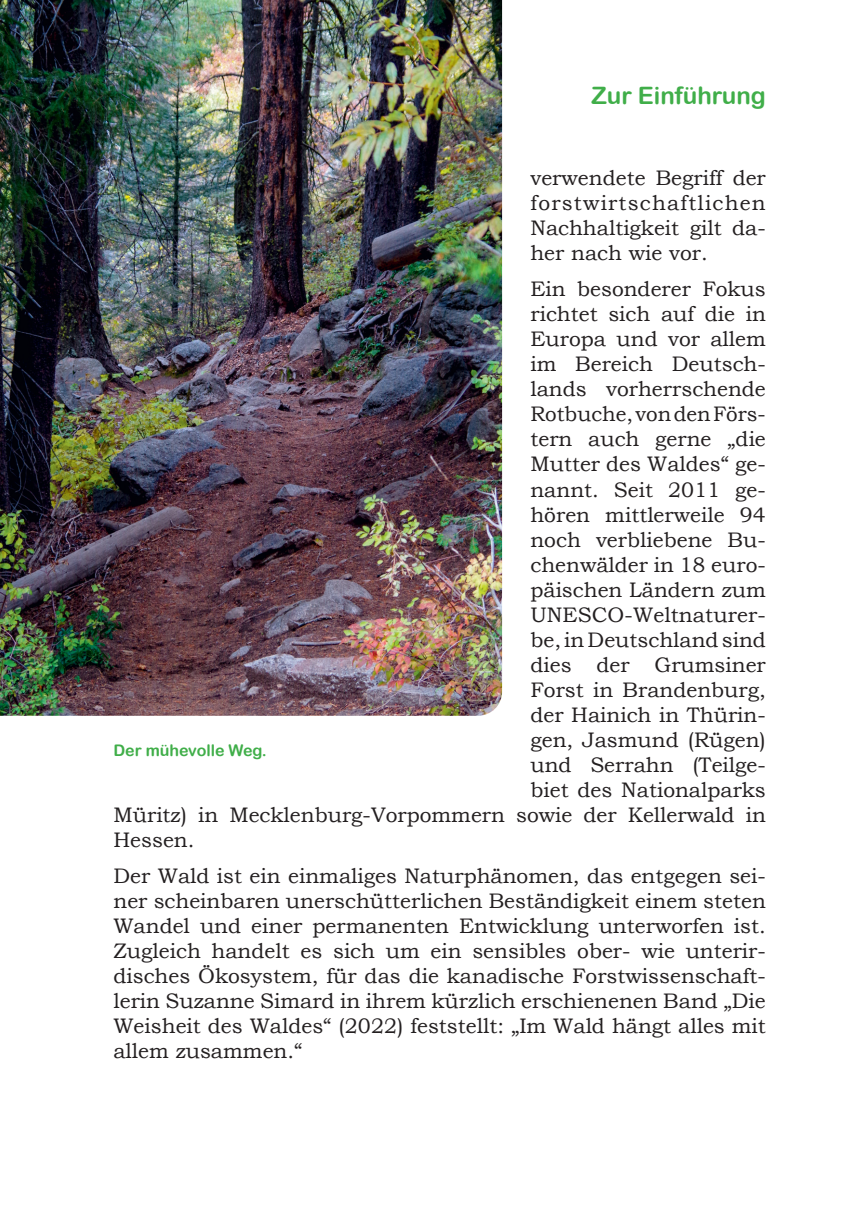
<style>
.page{position:relative;width:851px;height:1219px;background:#fff}
.page>*{position:absolute;margin:0;border:0;box-sizing:border-box;transform-origin:0 0}
.t1{font:24px "Arial Rounded MT Bold";color:#40ae49}
.Fließtext{font:21px/25px "Bookman Old Style";color:#231f20;text-align:justify}
.Bildlegende{font:16px "Arial Rounded MT Bold";color:#40ae49}
</style>
<div class="page">
<img style="left:0;top:0;width:502px;height:716px">
<p class="t1" style="left:591px;top:81px;width:176px">Zur Einführung</p>
<p class="Fließtext" style="left:530px;top:166px;width:237px">verwendete Begriff der forstwirtschaftlichen Nachhaltigkeit gilt da&shy;her nach wie vor.</p>
<p class="Fließtext" style="left:530px;top:277px;width:237px">Ein besonderer Fokus richtet sich auf die in Europa und vor allem im Bereich Deutsch&shy;lands vorherrschende</p>
<p class="Fließtext" style="left:530px;top:402px;width:237px">Rotbuche, von den Förs-</p>
<p class="Fließtext" style="left:530px;top:427px;width:237px">tern auch gerne „die Mutter des Waldes“ ge&shy;nannt. Seit 2011 ge&shy;hören mittlerweile 94</p>
<p class="Fließtext" style="left:530px;top:527px;width:237px">noch verbliebene Bu&shy;chenwälder in 18 euro&shy;päischen Ländern zum</p>
<p class="Fließtext" style="left:530px;top:602px;width:237px">UNESCO-Weltnaturer-</p>
<p class="Fließtext" style="left:530px;top:627px;width:237px">be, in Deutschland sind</p>
<p class="Fließtext" style="left:530px;top:652px;width:237px">dies der Grumsiner</p>
<p class="Fließtext" style="left:530px;top:677px;width:237px">Forst in Brandenburg,</p>
<p class="Fließtext" style="left:530px;top:702px;width:237px">der Hainich in Thürin-</p>
<p class="Fließtext" style="left:530px;top:727px;width:237px">gen, Jasmund (Rügen)</p>
<p class="Fließtext" style="left:530px;top:752px;width:237px">und Serrahn (Teilge-</p>
<p class="Fließtext" style="left:530px;top:777px;width:237px">biet des Nationalparks</p>
<p class="Fließtext" style="left:113px;top:802px;width:653px">Müritz) in Mecklenburg-Vorpommern sowie der Kellerwald in</p>
<p class="Fließtext" style="left:113px;top:827px;width:83px">Hessen.</p>
<p class="Fließtext" style="left:113px;top:863px;width:653px">Der Wald ist ein einmaliges Naturphänomen, das entgegen sei&shy;ner scheinbaren unerschütterlichen Beständigkeit einem steten Wandel und einer permanenten Entwicklung unterworfen ist.<br>Zugleich handelt es sich um ein sensibles ober- wie unterir&shy;disches Ökosystem, für das die kanadische Forstwissenschaft&shy;lerin Suzanne Simard in ihrem kürzlich erschienenen Band „Die Weisheit des Waldes“ (2022) feststellt: „Im Wald hängt alles mit allem zusammen.“</p>
<p class="Bildlegende" style="left:113px;top:741px;width:155px">Der mühevolle Weg.</p>
</div>
